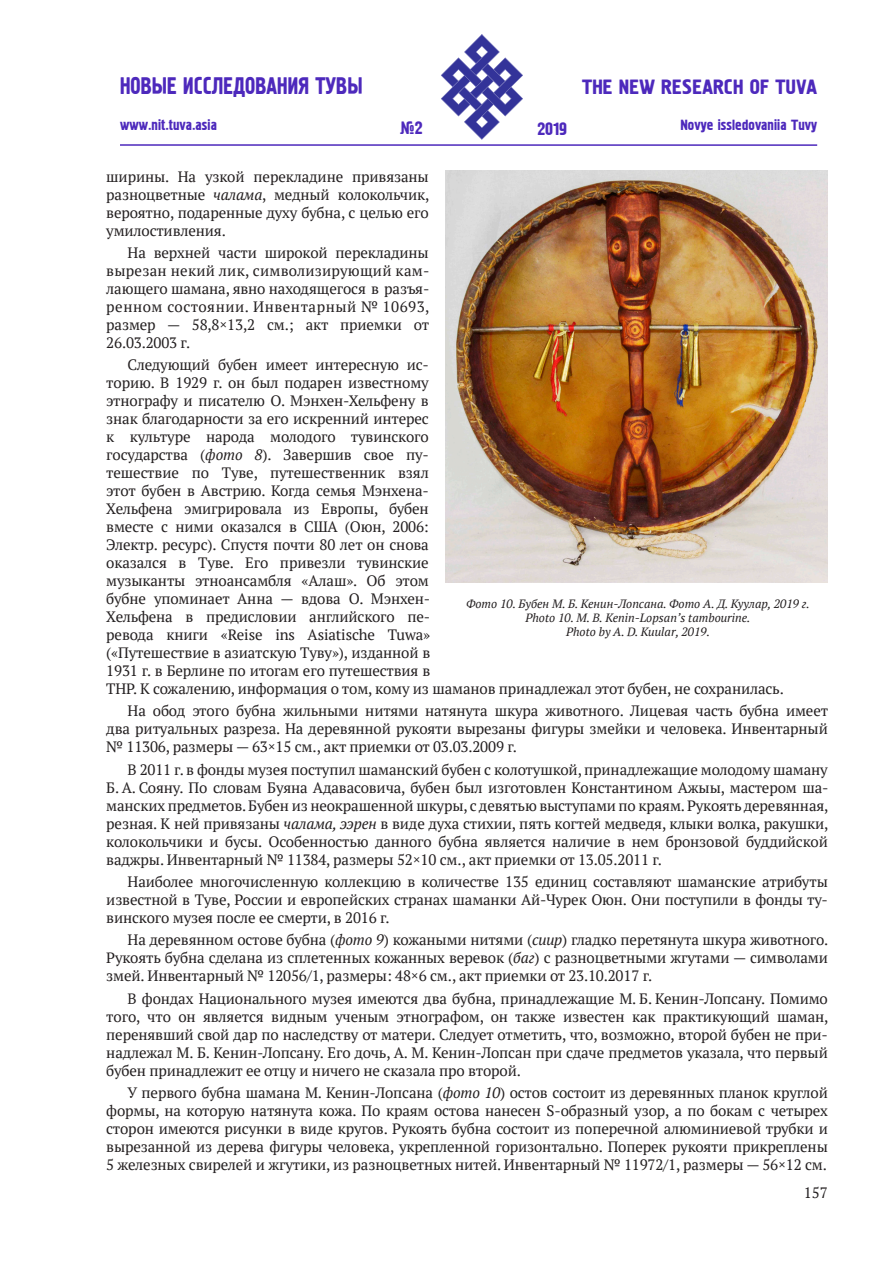
<style>
.page{position:relative;width:893px;height:1263px;background:#fff}
.page>*{position:absolute;margin:0;border:0;box-sizing:border-box;transform-origin:0 0}
.t1{font:24.3px "Pollock 1 CTT";color:#4d29bc;scale:.86 1}
.t2{font:21px "Pollock 1 CTT";color:#4d29bc}
.t3{font:18px "Pollock 1 CTT";color:#4d29bc}
.Сноска{font:15px/18px "PT Serif";letter-spacing:-.01em;color:#231f20;text-align:justify}
.t4{font:15px "Pollock 1 CTT";color:#4d29bc}
.Стиль_абзаца_1{font:italic 12px "PT Serif";color:#231f20}
.s1{font-style:italic}
</style>
<div class="page">
<hr style="left:120px;top:144px;width:697px;height:2px;background:#4d29bc">
<svg style="left:441px;top:34px;width:82px;height:106px"></svg>
<svg style="left:120px;top:144px;width:245px;height:2px"></svg>
<img style="left:445px;top:170px;width:383px;height:413px">
<h1 class="t1" style="left:120px;top:72px;width:284px">НОВЫЕ ИССЛЕДОВАНИЯ ТУВЫ</h1>
<p class="t4" style="left:120px;top:117px;width:98px">www.nit.tuva.asia</p>
<p class="t3" style="left:400px;top:117px;width:24px">№2</p>
<p class="Сноска" style="left:106px;top:167px;width:325px">ширины. На узкой перекладине привязаны разноцветные <span class="s1">чалама</span>, медный колокольчик, вероятно, подаренные духу бубна, с целью его умилостивления.</p>
<p class="Сноска" style="left:106px;top:243px;width:325px;text-indent:21px">На верхней части широкой перекладины вырезан некий лик, символизирующий кам&shy;лающего шамана, явно находящегося в разъя&shy;ренном состоянии. Инвентарный № 10693, размер — 58,8×13,2 см.; акт приемки от 26.03.2003 г.</p>
<p class="Сноска" style="left:106px;top:356px;width:679px;text-align:left;text-indent:21px">Следующий бубен имеет интересную ис-<br>торию. В 1929 г. он был подарен известному<br>этнографу и писателю О. Мэнхен-Хельфену в<br>знак благодарности за его искренний интерес<br>к культуре народа молодого тувинского<br>государства (<span class="s1">фото 8</span>). Завершив свое пу-<br>тешествие по Туве, путешественник взял<br>этот бубен в Австрию. Когда семья Мэнхена-<br>Хельфена эмигрировала из Европы, бубен<br>вместе с ними оказался в США (Оюн, 2006:<br>Электр. ресурс). Cпустя почти 80 лет он снова<br>оказался в Туве. Его привезли тувинские<br>музыканты этноансамбля «Алаш». Об этом<br>бубне упоминает Анна — вдова О. Мэнхен-<br>Хельфена в предисловии английского пе-<br>ревода книги «Reise ins Asiatische Tuwa»<br>(«Путешествие в азиатскую Туву»), изданной в<br>1931 г. в Берлине по итогам его путешествия в<br>ТНР. К сожалению, информация о том, кому из шаманов принадлежал этот бубен, не сохранилась.</p>
<p class="Сноска" style="left:106px;top:702px;width:723px;text-indent:21px">На обод этого бубна жильными нитями натянута шкура животного. Лицевая часть бубна имеет два ритуальных разреза. На деревянной рукояти вырезаны фигуры змейки и человека. Инвентарный № 11306, размеры — 63×15 см., акт приемки от 03.03.2009 г.</p>
<p class="Сноска" style="left:106px;top:760px;width:724px;text-align:left;text-indent:21px">В 2011 г. в фонды музея поступил шаманский бубен с колотушкой, принадлежащие молодому шаману Б. А. Сояну. По словам Буяна Адавасовича, бубен был изготовлен Константином Ажыы, мастером ша&shy;манских предметов. Бубен из неокрашенной шкуры, с девятью выступами по краям. Рукоять деревянная, резная. К ней привязаны <span class="s1">чалама, ээрен</span> в виде духа стихии, пять когтей медведя, клыки волка, ракушки, колокольчики и бусы. Особенностью данного бубна является наличие в нем бронзовой буддийской ваджры. Инвентарный № 11384, размеры 52×10 см., акт приемки от 13.05.2011 г.</p>
<p class="Сноска" style="left:106px;top:872px;width:723px;text-align:left;text-indent:21px">Наиболее многочисленную коллекцию в количестве 135 единиц составляют шаманские атрибуты известной в Туве, России и европейских странах шаманки Ай-Чурек Оюн. Они поступили в фонды ту&shy;винского музея после ее смерти, в 2016 г.</p>
<p class="Сноска" style="left:106px;top:931px;width:724px;text-indent:21px">На деревянном остове бубна (<span class="s1">фото 9</span>) кожаными нитями (<span class="s1">сиир</span>) гладко перетянута шкура животного.<br>Рукоять бубна сделана из сплетенных кожанных веревок (<span class="s1">баг</span>) с разноцветными жгутами — символами змей. Инвентарный № 12056/1, размеры: 48×6 см., акт приемки от 23.10.2017 г.</p>
<p class="Сноска" style="left:106px;top:989px;width:724px;text-align:left;text-indent:21px">В фондах Национального музея имеются два бубна, принадлежащие М. Б. Кенин-Лопсану. Помимо того, что он является видным ученым этнографом, он также известен как практикующий шаман, перенявший свой дар по наследству от матери. Следует отметить, что, возможно, второй бубен не при&shy;надлежал М. Б. Кенин-Лопсану. Его дочь, А. М. Кенин-Лопсан при сдаче предметов указала, что первый бубен принадлежит ее отцу и ничего не сказала про второй.</p>
<p class="Сноска" style="left:106px;top:1083px;width:723px;text-indent:21px">У первого бубна шамана М. Кенин-Лопсана (<span class="s1">фото 10</span>) остов состоит из деревянных планок круглой формы, на которую натянута кожа. По краям остова нанесен S-образный узор, а по бокам с четырех сторон имеются рисунки в виде кругов. Рукоять бубна состоит из поперечной алюминиевой трубки и вырезанной из дерева фигуры человека, укрепленной горизонтально. Поперек рукояти прикреплены 5 железных свирелей и жгутики, из разноцветных нитей. Инвентарный № 11972/1, размеры — 56×12 см.</p>
<h2 class="t2" style="left:582px;top:75px;width:236px">THE NEW RESEARCH OF TUVA</h2>
<p class="t4" style="left:680px;top:116px;width:138px">Novye issledovaniia Tuvy</p>
<p class="t3" style="left:537px;top:119px;width:31px">2019</p>
<p class="Стиль_абзаца_1" style="left:466px;top:596px;width:345px">Фото 10. Бубен М. Б. Кенин-Лопсана. Фото А. Д. Куулар, 2019 г.</p>
<p class="Стиль_абзаца_1" style="left:525px;top:610px;width:227px">Photo 10. M. B. Kenin-Lopsan’s tambourine.</p>
<p class="Стиль_абзаца_1" style="left:566px;top:624px;width:145px">Photo by A. D. Kuular, 2019.</p>
<p class="Сноска" style="left:804px;top:1184px;width:25px">157</p>
</div>
